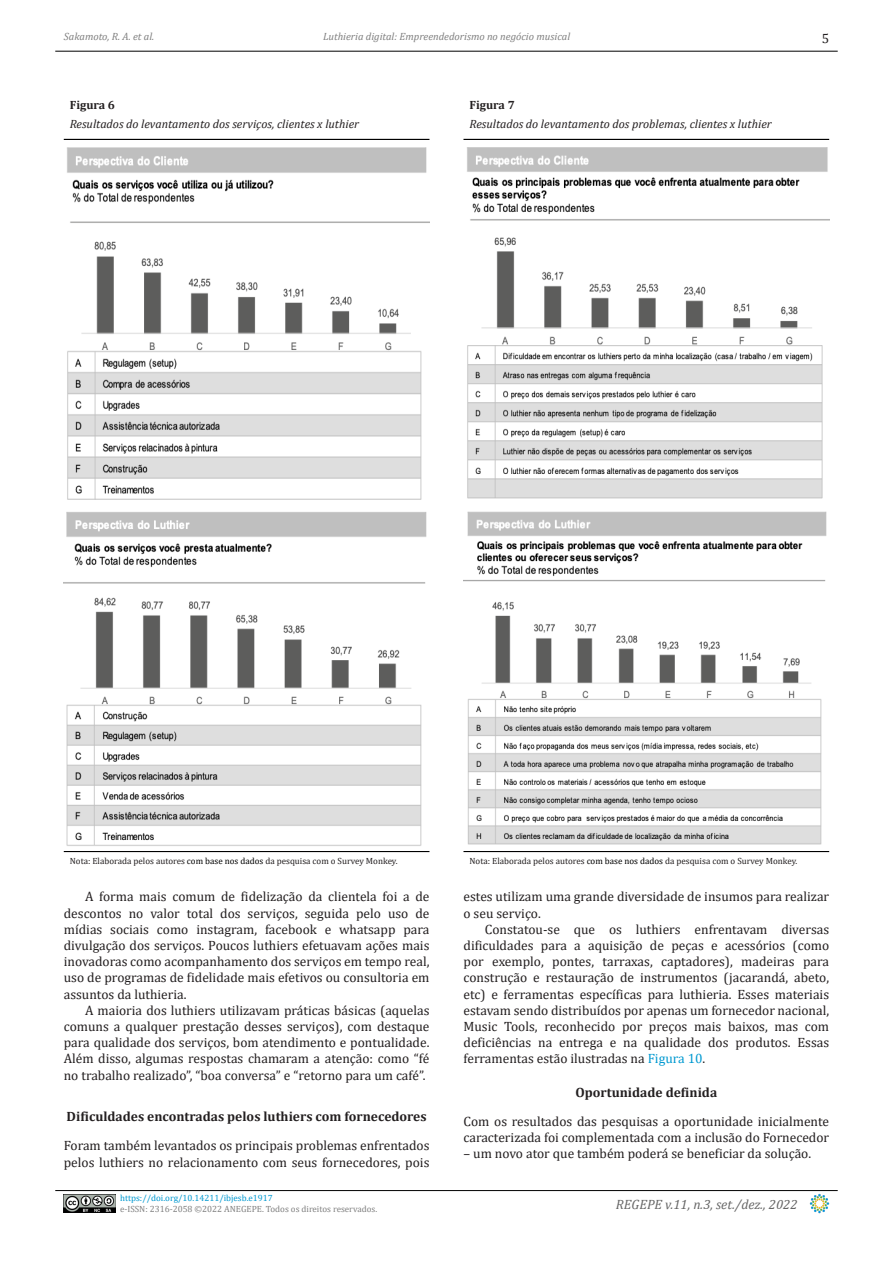
<style>
.page{position:relative;width:893px;height:1263px;background:#fff}
.page>*{position:absolute;margin:0;border:0;box-sizing:border-box;transform-origin:0 0}
.IN__Corpo_do_Texto{font:13.5px/16.2px "Cambria";color:#231f20;text-align:justify}
.After_H2{font:13.5px/16.2px "Cambria";color:#231f20}
.IN__H2{font:700 13.5px "Cambria";color:#231f20}
.t1{font:italic 13.5px "Cambria";color:#666}
.Titulo_Tabela_e_Figu{font:italic 12px "Cambria";color:#231f20}
.Nome_Tabela___Figura{font:700 12px "Cambria";color:#231f20}
.t2{font:italic 10.5px "Cambria";color:#808080}
.Nota___Note{font:9px "Cambria";color:#231f20}
.t3{font:9px "Cambria";color:#808080}
.t4{font:9px "Cambria";color:#0099d1}
.s1{color:#000}
.s2{color:#0099d1}
</style>
<div class="page">
<hr style="left:64px;top:139px;width:365px;height:1px;background:#000">
<hr style="left:64px;top:850px;width:365px;height:2px;background:#000">
<img style="left:64px;top:147px;width:365px;height:699px">
<hr style="left:463px;top:139px;width:366px;height:1px;background:#000">
<hr style="left:463px;top:850px;width:366px;height:2px;background:#000">
<img style="left:463px;top:147px;width:366px;height:698px">
<hr style="left:55px;top:51px;width:783px;height:1px;background:#000">
<img style="left:64px;top:1194px;width:52px;height:18px">
<hr style="left:55px;top:1190px;width:783px;height:1px;background:#000">
<img style="left:809px;top:1193px;width:21px;height:21px">
<p class="t2" style="left:64px;top:29px;width:92px">Sakamoto, R. A. et al.</p>
<p class="t2" style="left:323px;top:29px;width:248px">Luthieria digital: Empreendedorismo no negócio musical</p>
<p class="IN__Corpo_do_Texto" style="left:822px;top:30px;width:9px">5</p>
<p class="Nome_Tabela___Figura" style="left:70px;top:96px;width:47px">Figura 6</p>
<p class="Titulo_Tabela_e_Figu" style="left:70px;top:115px;width:291px">Resultados do levantamento dos serviços, clientes x luthier</p>
<p class="Nome_Tabela___Figura" style="left:469px;top:96px;width:47px">Figura 7</p>
<p class="Titulo_Tabela_e_Figu" style="left:469px;top:115px;width:304px">Resultados do levantamento dos problemas, clientes x luthier</p>
<p class="Nota___Note" style="left:70px;top:856px;width:329px">Nota: Elaborada pelos autores <span class="s1">com base nos dados</span> da pesquisa com o Survey Monkey.</p>
<p class="IN__Corpo_do_Texto" style="left:64px;top:889px;width:367px;text-indent:21px">A forma mais comum de fidelização da clientela foi a de descontos no valor total dos serviços, seguida pelo uso de mídias sociais como instagram, facebook e whatsapp para divulgação dos serviços. Poucos luthiers efetuavam ações mais inovadoras como acompanhamento dos serviços em tempo real, uso de programas de fidelidade mais efetivos ou consultoria em assuntos da luthieria.</p>
<p class="IN__Corpo_do_Texto" style="left:64px;top:1002px;width:367px;text-indent:21px">A maioria dos luthiers utilizavam práticas básicas (aquelas comuns a qualquer prestação desses serviços), com destaque para qualidade dos serviços, bom atendimento e pontualidade.<br>Além disso, algumas respostas chamaram a atenção: como “fé no trabalho realizado”, “boa conversa” e “retorno para um café”.</p>
<p class="IN__H2" style="left:67px;top:1107px;width:361px">Dificuldades encontradas pelos luthiers com fornecedores</p>
<p class="After_H2" style="left:64px;top:1137px;width:367px">Foram também levantados os principais problemas enfrentados pelos luthiers no relacionamento com seus fornecedores, pois</p>
<p class="Nota___Note" style="left:469px;top:856px;width:329px">Nota: Elaborada pelos autores <span class="s1">com base nos dados</span> da pesquisa com o Survey Monkey.</p>
<p class="After_H2" style="left:463px;top:889px;width:367px">estes utilizam uma grande diversidade de insumos para realizar o seu serviço.</p>
<p class="IN__Corpo_do_Texto" style="left:463px;top:921px;width:367px;text-indent:21px">Constatou-se que os luthiers enfrentavam diversas dificuldades para a aquisição de peças e acessórios (como por exemplo, pontes, tarraxas, captadores), madeiras para construção e restauração de instrumentos (jacarandá, abeto, etc) e ferramentas específicas para luthieria. Esses materiais estavam sendo distribuídos por apenas um fornecedor nacional, Music Tools, reconhecido por preços mais baixos, mas com deficiências na entrega e na qualidade dos produtos. Essas ferramentas estão ilustradas na <span class="s2">Figura 10</span>.</p>
<p class="IN__H2" style="left:575px;top:1082px;width:143px">Oportunidade definida</p>
<p class="After_H2" style="left:463px;top:1113px;width:367px">Com os resultados das pesquisas a oportunidade inicialmente caracterizada foi complementada com a inclusão do Fornecedor</p>
<p class="After_H2" style="left:463px;top:1145px;width:349px">– um novo ator que também poderá se beneficiar da solução.</p>
<p class="t4" style="left:120px;top:1193px;width:154px">https://doi.org/10.14211/ibjesb.e1917</p>
<p class="t3" style="left:120px;top:1203px;width:259px">e-ISSN: 2316-2058 ©2022 ANEGEPE. Todos os direitos reservados.</p>
<p class="t1" style="left:616px;top:1194px;width:183px">REGEPE v.11, n.3, set./dez., 2022</p>
</div>
